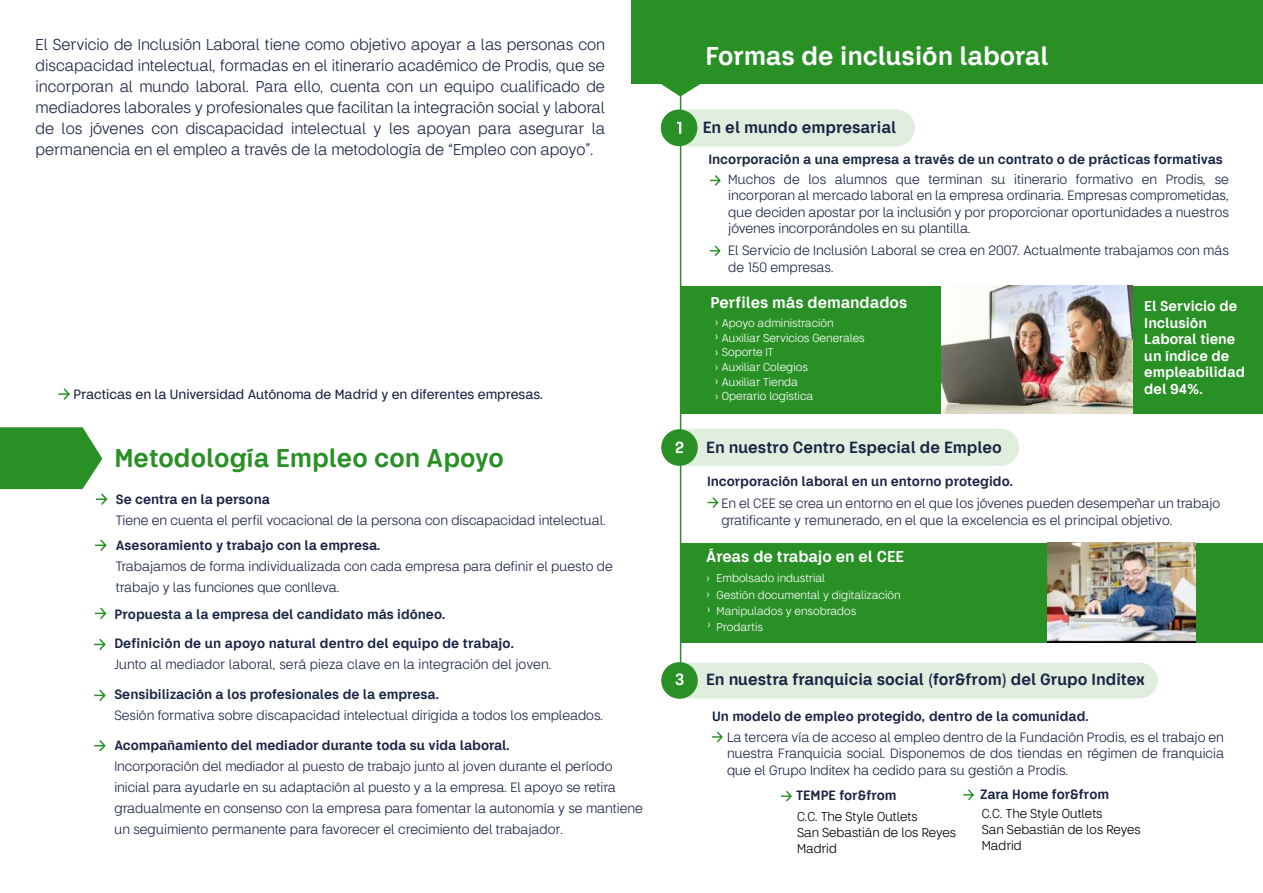
<style>
.page{position:relative;width:1263px;height:893px;background:#fff}
.page>*{position:absolute;margin:0;border:0;box-sizing:border-box;transform-origin:0 0}
.t1{font:700 27px "Keymer Radius";color:#299026}
.t2{font:700 27px "Keymer Radius";color:#fff}
.t3{font:700 16.95px "Keymer Radius";color:#1b2644}
.t4{font:700 16.95px "Keymer Radius";color:#1b2545}
.t5{font:16.5px/21px "Keymer Radius";color:#1b2545;text-align:justify}
.t6{font:700 16.5px "Keymer Radius";color:#fff}
.t7{font:700 15px/16.5px "Keymer Radius";color:#fff}
.t8{font:14.1px/16.5px "Keymer Radius";color:#1b2545}
.t9{font:700 14.1px/29.5px "Keymer Radius";color:#1b2545}
.t10{font:500 14.1px "Keymer Radius";color:#1b2545}
.t11{font:13.5px/16px "Keymer Radius";color:#000}
.t12{font:12px/14.7px "Keymer Radius";color:#fff}
.t13{font:9px/15.3px "Aeonik";color:#fff}
</style>
<div class="page">
<div style="left:631px;top:0;width:632px;height:83px;background:#299026"></div>
<div style="left:680px;top:543px;width:583px;height:99px;background:#299026"></div>
<svg style="left:661px;top:83px;width:40px;height:14px"></svg>
<svg style="left:95px;top:539px;width:12px;height:12px"></svg>
<svg style="left:0;top:427px;width:107px;height:78px"></svg>
<svg style="left:94px;top:690px;width:12px;height:11px"></svg>
<svg style="left:95px;top:608px;width:11px;height:11px"></svg>
<svg style="left:94px;top:639px;width:12px;height:11px"></svg>
<svg style="left:94px;top:740px;width:12px;height:11px"></svg>
<hr style="left:680px;top:94px;width:1px;height:578px;background:#299026">
<svg style="left:712px;top:731px;width:11px;height:11px"></svg>
<svg style="left:710px;top:175px;width:11px;height:11px"></svg>
<svg style="left:708px;top:497px;width:10px;height:11px"></svg>
<div style="left:661px;top:109px;width:254px;height:37px;background:#dfeede;border-radius:19px"></div>
<div style="left:661px;top:110px;width:36px;height:36px;background:#299026;border-radius:50%"></div>
<svg style="left:677px;top:122px;width:4px;height:12px"></svg>
<div style="left:667px;top:429px;width:352px;height:37px;background:#dfeede;border-radius:19px"></div>
<div style="left:661px;top:429px;width:37px;height:37px;background:#299026;border-radius:50%"></div>
<svg style="left:675px;top:441px;width:8px;height:12px"></svg>
<div style="left:666px;top:662px;width:491px;height:36px;background:#dfeede;border-radius:18px"></div>
<div style="left:661px;top:662px;width:37px;height:37px;background:#299026;border-radius:50%"></div>
<svg style="left:675px;top:673px;width:9px;height:12px"></svg>
<svg style="left:781px;top:791px;width:11px;height:11px"></svg>
<svg style="left:963px;top:789px;width:11px;height:11px"></svg>
<svg style="left:710px;top:245px;width:11px;height:11px"></svg>
<div style="left:680px;top:286px;width:583px;height:127px;background:#299026"></div>
<img style="left:942px;top:286px;width:190px;height:127px">
<img style="left:1048px;top:543px;width:147px;height:99px">
<svg style="left:58px;top:388px;width:12px;height:12px"></svg>
<p class="t5" style="left:36px;top:34px;width:571px">El Servicio de Inclusión Laboral tiene como objetivo apoyar a las personas con discapacidad intelectual, formadas en el itinerario académico de Prodis, que se incorporan al mundo laboral. Para ello, cuenta con un equipo cualificado de mediadores laborales y profesionales que facilitan la integración social y laboral de los jóvenes con discapacidad intelectual y les apoyan para asegurar la permanencia en el empleo a través de la metodología de “Empleo con apoyo”.</p>
<p class="t10" style="left:74px;top:387px;width:471px">Practicas en la Universidad Autónoma de Madrid y en diferentes empresas.</p>
<h1 class="t1" style="left:114px;top:444px;width:391px">Metodología Empleo con Apoyo</h1>
<p class="t9" style="left:116px;top:485px;width:156px">Se centra en la persona</p>
<p class="t8" style="left:116px;top:512px;width:492px">Tiene en cuenta el perfil vocacional de la persona con discapacidad intelectual.</p>
<p class="t9" style="left:116px;top:531px;width:267px">Asesoramiento y trabajo con la empresa.</p>
<p class="t8" style="left:116px;top:556px;width:498px;line-height:21px">Trabajamos de forma individualizada con cada empresa para definir el puesto de trabajo y las funciones que conlleva.</p>
<p class="t9" style="left:114px;top:600px;width:402px">Propuesta a la empresa del candidato más idóneo.<br>Definición de un apoyo natural dentro del equipo de trabajo.</p>
<p class="t8" style="left:114px;top:657px;width:439px">Junto al mediador laboral, será pieza clave en la integración del joven.</p>
<p class="t9" style="left:114px;top:680px;width:327px">Sensibilización a los profesionales de la empresa.</p>
<p class="t8" style="left:114px;top:708px;width:490px">Sesión formativa sobre discapacidad intelectual dirigida a todos los empleados.</p>
<p class="t9" style="left:114px;top:730px;width:397px">Acompañamiento del mediador durante toda su vida laboral.</p>
<p class="t8" style="left:114px;top:756px;width:530px;line-height:21px">Incorporación del mediador al puesto de trabajo junto al joven durante el período inicial para ayudarle en su adaptación al puesto y a la empresa. El apoyo se retira gradualmente en consenso con la empresa para fomentar la autonomía y se mantiene un seguimiento permanente para favorecer el crecimiento del trabajador.</p>
<h1 class="t2" style="left:705px;top:41px;width:344px">Formas de inclusión laboral</h1>
<p class="t3" style="left:703px;top:118px;width:195px">En el mundo empresarial</p>
<p class="t9" style="left:708px;top:145px;width:516px">Incorporación a una empresa a través de un contrato o de prácticas formativas</p>
<p class="t8" style="left:728px;top:171px;width:502px;text-align:justify">Muchos de los alumnos que terminan su itinerario formativo en Prodis, se incorporan al mercado laboral en la empresa ordinaria. Empresas comprometidas, que deciden apostar por la inclusión y por proporcionar oportunidades a nuestros jóvenes incorporándoles en su plantilla.</p>
<p class="t8" style="left:728px;top:243px;width:502px">El Servicio de Inclusión Laboral se crea en 2007. Actualmente trabajamos con más de 150 empresas.</p>
<p class="t6" style="left:711px;top:294px;width:198px">Perfiles más demandados</p>
<p class="t12" style="left:722px;top:316px;width:144px">Apoyo administración<br>Auxiliar Servicios Generales<br>Soporte IT<br>Auxiliar Colegios<br>Auxiliar Tienda<br>Operario logística</p>
<p class="t7" style="left:1144px;top:298px;width:102px">El Servicio de<br>Inclusión<br>Laboral tiene un índice de empleabilidad del 94%.</p>
<p class="t13" style="left:715px;top:315px;width:5px;line-height:14.7px">› ›</p>
<p class="t13" style="left:715px;top:345px;width:5px">› ›</p>
<p class="t13" style="left:715px;top:375px;width:5px;line-height:14.4px">› ›</p>
<p class="t3" style="left:706px;top:438px;width:297px">En nuestro Centro Especial de Empleo</p>
<p class="t9" style="left:707px;top:466px;width:308px">Incorporación laboral en un entorno protegido.</p>
<p class="t8" style="left:721px;top:496px;width:500px">En el CEE se crea un entorno en el que los jóvenes pueden desempeñar un trabajo gratificante y remunerado, en el que la excelencia es el principal objetivo.</p>
<p class="t6" style="left:706px;top:548px;width:199px">Áreas de trabajo en el CEE</p>
<p class="t12" style="left:717px;top:570px;width:185px;line-height:16.2px">Embolsado industrial<br>Gestión documental y digitalización<br>Manipulados y ensobrados<br>Prodartis</p>
<p class="t13" style="left:706px;top:571px;width:5px">›</p>
<p class="t13" style="left:707px;top:602px;width:5px">› ›</p>
<p class="t13" style="left:706px;top:588px;width:5px">›</p>
<p class="t4" style="left:706px;top:671px;width:440px">En nuestra franquicia social (for&amp;from) del Grupo Inditex</p>
<p class="t9" style="left:712px;top:701px;width:379px">Un modelo de empleo protegido, dentro de la comunidad.</p>
<p class="t8" style="left:727px;top:729px;width:498px;text-align:justify">La tercera vía de acceso al empleo dentro de la Fundación Prodis, es el trabajo en nuestra Franquicia social. Disponemos de dos tiendas en régimen de franquicia que el Grupo Inditex ha cedido para su gestión a Prodis.</p>
<p class="t9" style="left:796px;top:781px;width:102px">TEMPE for&amp;from</p>
<p class="t9" style="left:980px;top:780px;width:130px">Zara Home for&amp;from</p>
<p class="t11" style="left:982px;top:805px;width:161px">C.C. The Style Outlets<br>San Sebastián de los Reyes<br>Madrid</p>
<p class="t11" style="left:797px;top:809px;width:161px">C.C. The Style Outlets<br>San Sebastián de los Reyes<br>Madrid</p>
</div>
